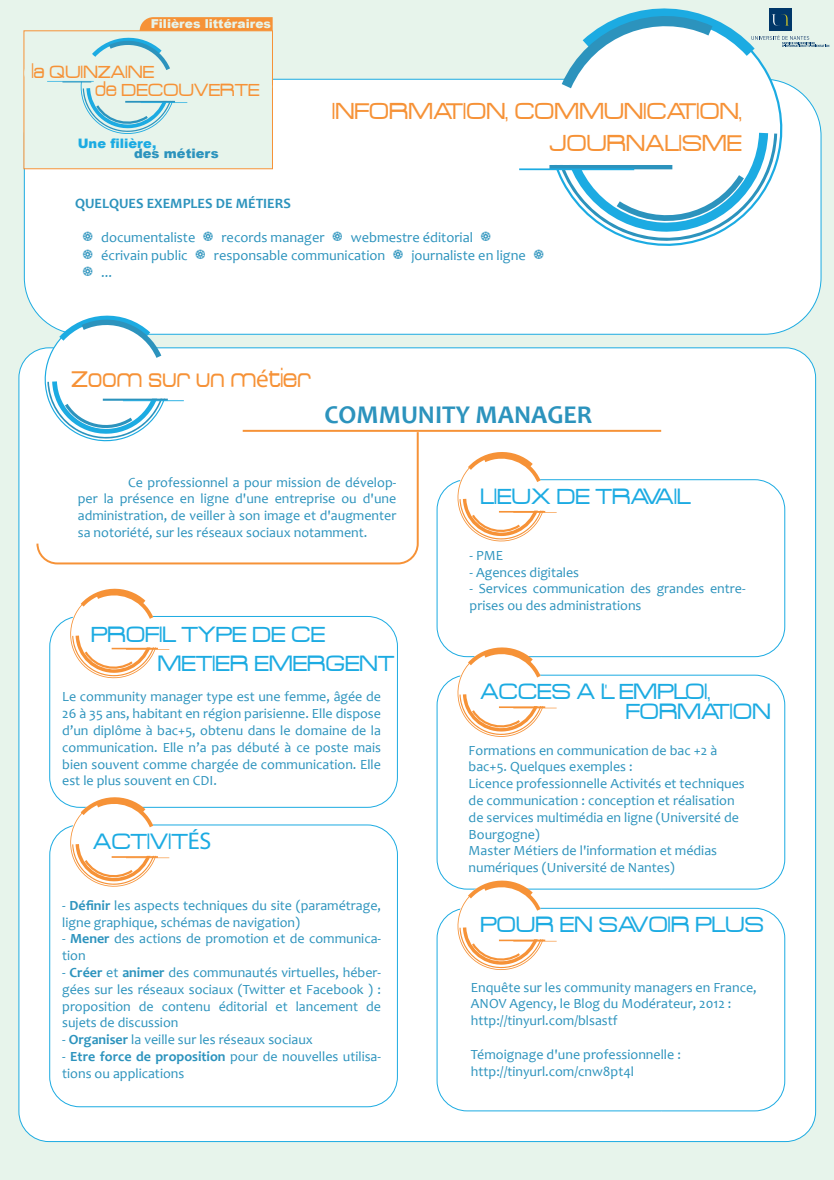
<style>
.page{position:relative;width:834px;height:1180px;background:#fff}
.page>*{position:absolute;margin:0;border:0;box-sizing:border-box;transform-origin:0 0}
.t1{font:700 25.72px "Candara";color:#2c93bd}
.t2{font:25.13px/32.4px "Acens";color:#f69237;text-align:right}
.t3{font:24.15px/29px "Acens";color:#1cabe2}
.t4{font:19.29px/18.2px "Acens";color:#f69237}
.t5{font:14.35px "Candara";color:#2c93bd}
.t6{font:700 14.35px "Candara";color:#2c93bd}
.t7{font:14px/16.8px "Candara";color:#2c93bd}
.t8{font:900 13.05px "Arial";color:#1cabe2}
.t9{font:900 13.05px "Arial";color:#2c93bd}
.t10{font:900 12.25px "Arial";color:#e7f4eb}
.s1{font-family:"Myriad Pro"}
.s2{font-weight:700}
</style>
<div class="page">
<div style="left:0;top:0;width:833px;height:1180px;background:#e7f4eb"></div>
<div style="left:24px;top:79px;width:796px;height:255px;background:#fff;border-radius:57px"></div>
<svg style="left:545px;top:78px;width:238px;height:86px"></svg>
<div style="left:24px;top:31px;width:248px;height:138px;background:#e7f4eb;border:1px solid #f69237"></div>
<svg style="left:24px;top:17px;width:248px;height:120px"></svg>
<div style="left:19px;top:348px;width:796px;height:793px;background:#fff;border-radius:30px"></div>
<svg style="left:43px;top:315px;width:127px;height:115px"></svg>
<hr style="left:103px;top:398px;width:65px;height:3px;background:#2c93bd">
<hr style="left:123px;top:400px;width:61px;height:1px;background:#1cabe2">
<div style="left:62px;top:361px;width:290px;height:37px;background:#fff;border-radius:18px"></div>
<div style="left:49px;top:616px;width:349px;height:192px;border:1px solid #1cabe2;border-radius:30px"></div>
<svg style="left:69px;top:588px;width:90px;height:91px"></svg>
<hr style="left:112px;top:647px;width:46px;height:2px;background:#f69237">
<hr style="left:126px;top:649px;width:43px;height:1px;background:#f69237">
<div style="left:82px;top:620px;width:229px;height:27px;background:#fff;border-radius:13px"></div>
<div style="left:436px;top:479px;width:349px;height:178px;border:1px solid #1cabe2;border-radius:30px"></div>
<svg style="left:456px;top:452px;width:90px;height:90px"></svg>
<hr style="left:499px;top:511px;width:46px;height:1px;background:#f69237">
<hr style="left:513px;top:512px;width:43px;height:1px;background:#f69237">
<div style="left:469px;top:484px;width:230px;height:26px;background:#fff;border-radius:13px"></div>
<div style="left:436px;top:674px;width:349px;height:215px;border:1px solid #1cabe2;border-radius:30px"></div>
<svg style="left:456px;top:647px;width:90px;height:90px"></svg>
<hr style="left:499px;top:706px;width:46px;height:2px;background:#f69237">
<hr style="left:513px;top:707px;width:43px;height:1px;background:#f69237">
<div style="left:469px;top:679px;width:230px;height:27px;background:#fff;border-radius:13px"></div>
<div style="left:49px;top:824px;width:349px;height:283px;border:1px solid #1cabe2;border-radius:30px"></div>
<svg style="left:69px;top:797px;width:90px;height:90px"></svg>
<hr style="left:112px;top:856px;width:46px;height:2px;background:#f69237">
<hr style="left:126px;top:857px;width:43px;height:1px;background:#f69237">
<div style="left:82px;top:829px;width:229px;height:27px;background:#fff;border-radius:13px"></div>
<div style="left:436px;top:908px;width:349px;height:203px;border:1px solid #1cabe2;border-radius:30px"></div>
<svg style="left:456px;top:880px;width:90px;height:90px"></svg>
<hr style="left:499px;top:939px;width:46px;height:2px;background:#f69237">
<hr style="left:513px;top:941px;width:43px;height:1px;background:#f69237">
<div style="left:469px;top:912px;width:230px;height:27px;background:#fff;border-radius:13px"></div>
<hr style="left:243px;top:430px;width:418px;height:2px;background:#f69237">
<svg style="left:561px;top:8px;width:268px;height:80px"></svg>
<svg style="left:36px;top:430px;width:383px;height:135px"></svg>
<svg style="left:519px;top:95px;width:258px;height:151px"></svg>
<p class="t10" style="left:151px;top:15px;width:122px">Filières littéraires</p>
<h3 class="t4" style="left:95px;top:63px;width:165px;text-indent:-64px">la QUINZAINE<br>de DECOUVERTE</h3>
<p class="t8" style="left:78px;top:133px;width:80px">Une filière,</p>
<p class="t9" style="left:134px;top:144px;width:86px">des métiers</p>
<h2 class="t2" style="left:331px;top:96px;width:411px">INFORMATION, COMMUNICATION,<br>JOURNALISME</h2>
<p class="t6" style="left:75px;top:195px;width:217px">QUELQUES EXEMPLES DE MÉTIERS</p>
<p class="t5" style="left:101px;top:229px;width:96px">documentaliste</p>
<p class="t5" style="left:221px;top:229px;width:104px">records manager</p>
<p class="t5" style="left:350px;top:229px;width:124px">webmestre éditorial</p>
<p class="t5" style="left:101px;top:246px;width:88px">écrivain public</p>
<p class="t5" style="left:214px;top:246px;width:173px">responsable communication</p>
<p class="t5" style="left:411px;top:246px;width:116px">journaliste en ligne</p>
<p class="t5" style="left:101px;top:263px;width:12px">...</p>
<h2 class="t2" style="left:71px;top:364px;width:240px">Zoom sur un m<span class="s1">é</span>tier</h2>
<h1 class="t1" style="left:324px;top:399px;width:269px">COMMUNITY MANAGER</h1>
<p class="t7" style="left:78px;top:473px;width:320px;text-align:justify;text-indent:50px">Ce professionnel a pour mission de dévelop&shy;per la présence en ligne d'une entreprise ou d'une administration, de veiller à son image et d'augmenter sa notoriété, sur les réseaux sociaux notamment.</p>
<h3 class="t3" style="left:157px;top:621px;width:238px;text-indent:-67px">PROFIL TYPE DE CE<br>METIER EMERGENT</h3>
<p class="t7" style="left:62px;top:688px;width:320px;text-align:justify">Le community manager type est une femme, âgée de 26 à 35 ans, habitant en région parisienne. Elle dispose d’un diplôme à bac+5, obtenu dans le domaine de la communication. Elle n’a pas débuté à ce poste mais bien souvent comme chargée de communication. Elle est le plus souvent en CDI.</p>
<h3 class="t3" style="left:93px;top:828px;width:120px">ACTIVIT<span class="s1">ÉS</span></h3>
<p class="t7" style="left:62px;top:897px;width:320px">- <span class="s2">Définir</span> les aspects techniques du site (paramétrage, ligne graphique, schémas de navigation)</p>
<p class="t7" style="left:62px;top:930px;width:320px">- <span class="s2">Mener</span> des actions de promotion et de communica&shy;tion</p>
<p class="t7" style="left:62px;top:964px;width:320px;text-align:justify">- <span class="s2">Créer</span> et <span class="s2">animer</span> des communautés virtuelles, héber&shy;gées sur les réseaux sociaux (Twitter et Facebook ) : proposition de contenu éditorial et lancement de sujets de discussion</p>
<p class="t7" style="left:62px;top:1031px;width:252px">- <span class="s2">Organiser</span> la veille sur les réseaux sociaux</p>
<p class="t7" style="left:62px;top:1048px;width:320px">- <span class="s2">Etre force de proposition</span> pour de nouvelles utilisa&shy;tions ou applications</p>
<h3 class="t3" style="left:480px;top:483px;width:212px">LIEUX DE TRAVAIL</h3>
<p class="t7" style="left:469px;top:547px;width:35px">- PME</p>
<p class="t7" style="left:469px;top:563px;width:111px">- Agences digitales</p>
<p class="t7" style="left:469px;top:580px;width:277px">- Services communication des grandes entre&shy;prises ou des administrations</p>
<h3 class="t3" style="left:625px;top:682px;width:146px;line-height:20.3px;text-indent:-145px">ACCES A L' EMPLOI,<br>FORMATION</h3>
<p class="t7" style="left:468px;top:741px;width:277px">Formations en communication de bac +2 à bac+5. Quelques exemples :<br>Licence professionnelle Activités et techniques de communication : conception et réalisation de services multimédia en ligne (Université de Bourgogne)<br>Master Métiers de l'information et médias numériques (Université de Nantes)</p>
<h3 class="t3" style="left:480px;top:911px;width:285px">POUR EN SAVOIR PLUS</h3>
<p class="t7" style="left:471px;top:978px;width:287px">Enquête sur les community managers en France,<br>ANOV Agency, le Blog du Modérateur, 2012 : http://tinyurl.com/blsastf</p>
<p class="t7" style="left:471px;top:1046px;width:211px">Témoignage d'une professionnelle : http://tinyurl.com/cnw8pt4l</p>
</div>
